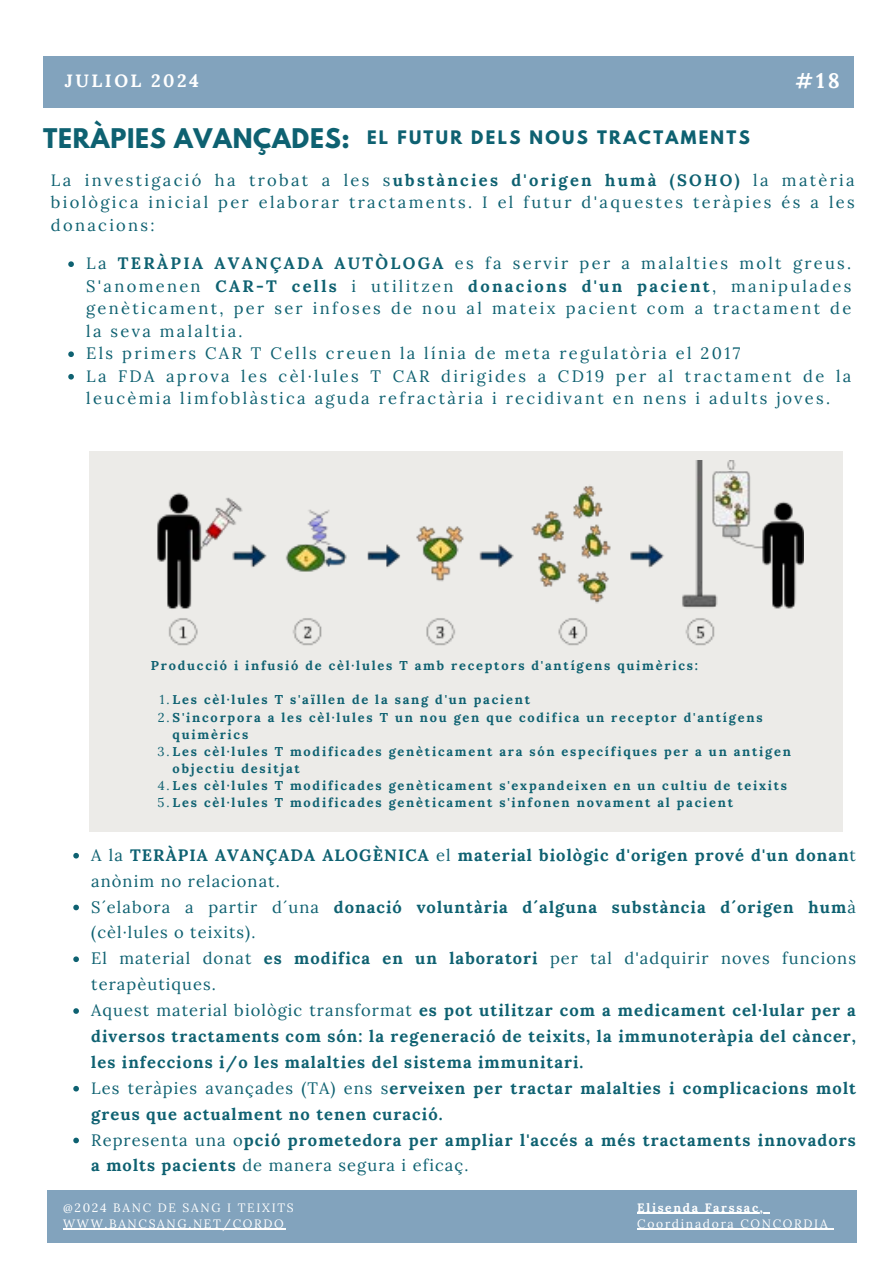
<style>
.page{position:relative;width:894px;height:1264px;background:#fff}
.page>*{position:absolute;margin:0;border:0;box-sizing:border-box;transform-origin:0 0}
.t1{font:700 24px "League Spartan";letter-spacing:.03em;color:#0e6171}
.t2{font:700 20.85px "Lora";color:#fff}
.t3{font:700 17.85px "Lora";letter-spacing:.14em;color:#fff}
.t4{font:700 16.5px/25.8px "Lora";letter-spacing:.065em;color:#0e6171}
.t5{font:16.5px/22.5px "Lora";letter-spacing:.14em;color:#0e6171;text-align:justify}
.t6{font:16.5px/25.8px "Lora";letter-spacing:.065em;color:#0e6171}
.t7{font:700 16.5px "League Spartan";letter-spacing:.14em;color:#0e6171}
.t8{font:700 12.75px/17.1px "Lora";letter-spacing:.14em;color:#0e6171}
.t9{font:12.15px/16.2px "Lora";letter-spacing:.14em;color:#fff}
.t10{font:700 12.15px "Lora";letter-spacing:.14em;color:#fff}
.s1{font-weight:700}
.s2{font-weight:400}
</style>
<div class="page">
<div style="left:43px;top:56px;width:810px;height:52px;background:#82a3bd"></div>
<div style="left:47px;top:1190px;width:809px;height:52px;background:#82a3bd"></div>
<hr style="left:63px;top:1228px;width:222px;height:1px;background:#fff">
<hr style="left:637px;top:1212px;width:127px;height:1px;background:#fff">
<hr style="left:637px;top:1228px;width:192px;height:1px;background:#fff">
<div style="left:89px;top:451px;width:753px;height:380px;background:#ecebe8"></div>
<img style="left:157px;top:461px;width:646px;height:185px">
<svg style="left:73px;top:852px;width:6px;height:6px"></svg>
<svg style="left:73px;top:904px;width:6px;height:6px"></svg>
<svg style="left:73px;top:956px;width:6px;height:6px"></svg>
<svg style="left:73px;top:1008px;width:6px;height:5px"></svg>
<svg style="left:73px;top:1085px;width:6px;height:6px"></svg>
<svg style="left:73px;top:1137px;width:6px;height:6px"></svg>
<svg style="left:68px;top:261px;width:6px;height:6px"></svg>
<svg style="left:68px;top:351px;width:6px;height:6px"></svg>
<svg style="left:68px;top:374px;width:6px;height:5px"></svg>
<p class="t3" style="left:65px;top:69px;width:135px">JULIOL 2024</p>
<h5 class="t2" style="left:794px;top:67px;width:46px">#18</h5>
<h6 class="t1" style="left:43px;top:126px;width:308px">TERÀPIES AVANÇADES:</h6>
<p class="t7" style="left:367px;top:129px;width:384px">EL FUTUR DELS NOUS TRACTAMENTS</p>
<p class="t5" style="left:51px;top:169px;width:805px">La investigació ha trobat a les s<span class="s1">ubstàncies d'origen humà (SOHO)</span> la matèria biològica inicial per elaborar tractaments. I el futur d'aquestes teràpies és a les donacions:</p>
<p class="t5" style="left:86px;top:252px;width:766px">La <span class="s1">TERÀPIA AVANÇADA AUTÒLOGA</span> es fa servir per a malalties molt greus.<br>S'anomenen <span class="s1">CAR-T cells</span> i utilitzen <span class="s1">donacions d'un pacient</span>, manipulades genèticament, per ser infoses de nou al mateix pacient com a tractament de la seva malaltia.</p>
<p class="t5" style="left:86px;top:342px;width:655px">Els primers CAR T Cells creuen la línia de meta regulatòria el 2017</p>
<p class="t5" style="left:86px;top:364px;width:766px">La FDA aprova les cèl· lules T CAR dirigides a CD19 per al tractament de la leucèmia limfoblàstica aguda refractària i recidivant en nens i adults joves.</p>
<h3 class="t8" style="left:151px;top:657px;width:548px">Producció i infusió de cèl·lules T amb receptors d'antígens quimèrics:</h3>
<p class="t8" style="left:160px;top:691px;width:371px"><span class="s2">1.</span>Les cèl·lules T s'aïllen de la sang d'un pacient</p>
<p class="t8" style="left:173px;top:708px;width:591px;text-indent:-15px"><span class="s2">2.</span>S'incorpora a les cèl·lules T un nou gen que codifica un receptor d'antígens quimèrics</p>
<p class="t8" style="left:173px;top:742px;width:619px;text-indent:-15px"><span class="s2">3.</span>Les cèl·lules T modificades genèticament ara són específiques per a un antigen objectiu desitjat</p>
<p class="t8" style="left:158px;top:776px;width:630px"><span class="s2">4.</span>Les cèl·lules T modificades genèticament s'expandeixen en un cultiu de teixits</p>
<p class="t8" style="left:158px;top:793px;width:576px"><span class="s2">5.</span>Les cèl·lules T modificades genèticament s'infonen novament al pacient</p>
<p class="t4" style="left:91px;top:841px;width:766px"><span class="s2">A la</span> TERÀPIA AVANÇADA ALOGÈNICA <span class="s2">el</span> material biològic d'origen prové d'un donan<span class="s2">t anònim no relacionat.</span></p>
<p class="t4" style="left:91px;top:893px;width:766px"><span class="s2">S´elabora a partir d´una</span> donació voluntària d´alguna substància d´origen hum<span class="s2">à (cèl·lules o teixits).</span></p>
<p class="t6" style="left:91px;top:945px;width:766px">El material donat <span class="s1">es modifica en un laboratori</span> per tal d'adquirir noves funcions terapèutiques.</p>
<p class="t4" style="left:91px;top:997px;width:766px;text-align:justify"><span class="s2">Aquest material biològic transformat</span> es pot utilitzar com a medicament cel·lular per a diversos tractaments com són: la regeneració de teixits, la immunoteràpia del càncer, les infeccions i/o les malalties del sistema immunitari.</p>
<p class="t4" style="left:91px;top:1074px;width:766px"><span class="s2">Les teràpies avançades (TA) ens s</span>erveixen per tractar malalties i complicacions molt greus que actualment no tenen curació.</p>
<p class="t4" style="left:91px;top:1126px;width:766px"><span class="s2">Representa una o</span>pció prometedora per ampliar l'accés a més tractaments innovadors a molts pacients <span class="s2">de manera segura i eficaç.</span></p>
<p class="t9" style="left:63px;top:1199px;width:232px">@2024 BANC DE SANG I TEIXITS<br>WWW.BANCSANG.NET/CORDO</p>
<h3 class="t10" style="left:637px;top:1199px;width:127px">Elisenda Farssac,</h3>
<h2 class="t9" style="left:637px;top:1215px;width:192px">Coordinadora CONCORDIA</h2>
</div>
